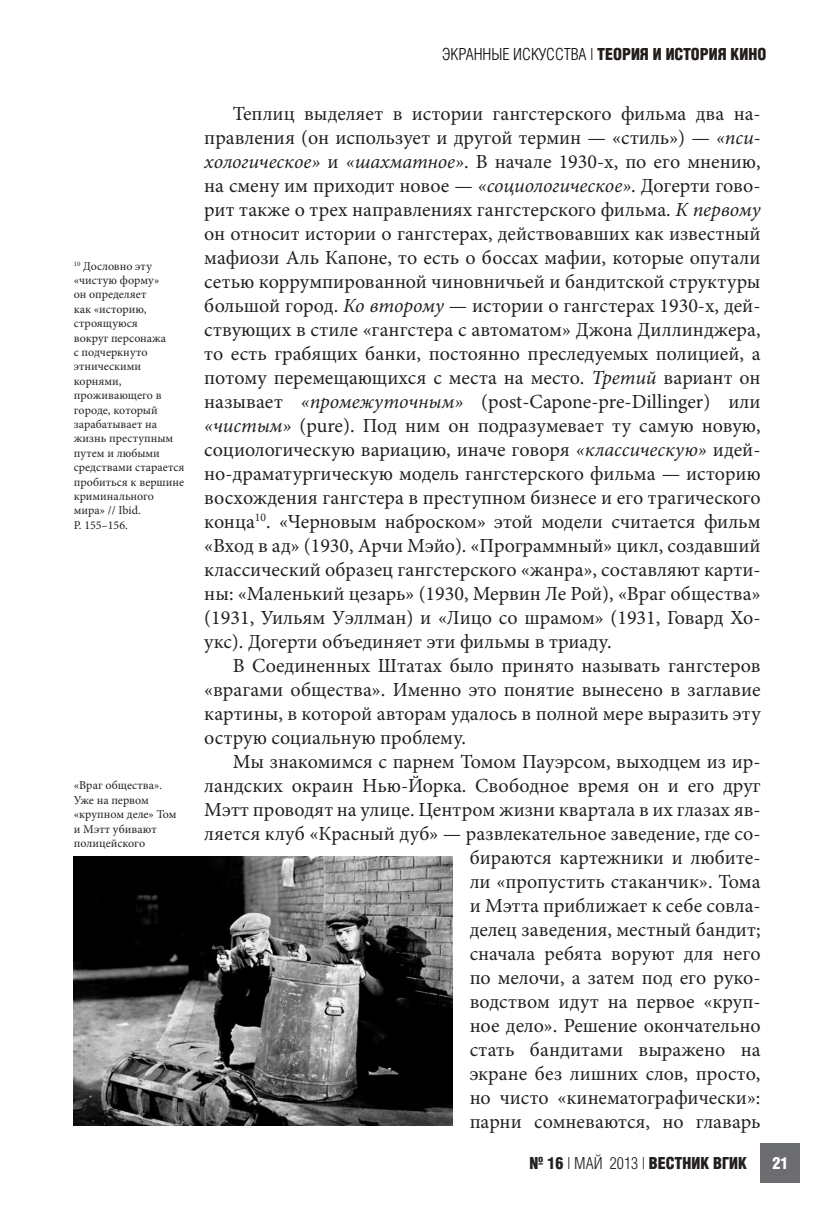
<style>
.page{position:relative;width:823px;height:1219px;background:#fff}
.page>*{position:absolute;margin:0;border:0;box-sizing:border-box;transform-origin:0 0}
.t1{font:20px/24px "Minion Pro";color:#231f20;text-align:justify}
.t2{font:700 16px "AG Letterica Cond L";color:#241e1b}
.t3{font:700 16px "AG Letterica Cond L";color:#231f20}
.t4{font:700 16px "AG Letterica Cond L";color:#fff}
.snoska{font:12px/14.4px "Minion Pro";color:#231f20}
.s1{font-weight:400;color:#0c0806}
.s2{font-weight:400;color:#000}
.s3{font-style:italic}
.s4{font-weight:400}
</style>
<div class="page">
<div style="left:760px;top:1143px;width:39px;height:40px;background:#6c6d70"></div>
<img style="left:74px;top:857px;width:378px;height:268px">
<p class="snoska" style="left:74px;top:259px;width:112px"><sup>10</sup> Дословно эту «чистую форму»<br>он определяет<br>как «историю, строящуюся<br>вокруг персонажа<br>с подчеркнуто этническими корнями, проживающего в городе, который зарабатывает на жизнь преступным путем и любыми средствами старается пробиться к вершине криминального мира» // Ibid.<br>P. 155–156.</p>
<p class="snoska" style="left:74px;top:778px;width:104px">«Враг общества».<br>Уже на первом «крупном деле» Том и Мэтт убивают полицейского</p>
<p class="t2" style="left:441px;top:44px;width:326px"><span class="s1">ЭКРАННЫЕ ИСКУССТВА</span> <span class="s2">|</span> ТЕОРИЯ И ИСТОРИЯ КИНО</p>
<p class="t1" style="left:204px;top:102px;width:557px;text-indent:28px">Теплиц выделяет в истории гангстерского фильма два на&shy;правления (он использует и другой термин — «стиль») — <span class="s3">«пси&shy;хологическое»</span> и <span class="s3">«шахматное»</span>. В начале 1930-х, по его мнению, на смену им приходит новое — <span class="s3">«социологическое»</span>. Догерти гово&shy;рит также о трех направлениях гангстерского фильма. <span class="s3">К первому </span>он относит истории о гангстерах, действовавших как известный мафиози Аль Капоне, то есть о боссах мафии, которые опутали сетью коррумпированной чиновничьей и бандитской структуры большой город. <span class="s3">Ко второму</span> — истории о гангстерах 1930-х, дей&shy;ствующих в стиле «гангстера с автоматом» Джона Диллинджера, то есть грабящих банки, постоянно преследуемых полицией, а потому перемещающихся с места на место. <span class="s3">Третий</span> вариант он называет <span class="s3">«промежуточным»</span> (post-Capone-pre-Dillinger) или <span class="s3">«чистым»</span> (pure). Под ним он подразумевает ту самую новую, социологическую вариацию, иначе говоря <span class="s3">«классическую»</span> идей&shy;но-драматургическую модель гангстерского фильма — историю восхождения гангстера в преступном бизнесе и его трагического конца<sup>10</sup>. «Черновым наброском» этой модели считается фильм «Вход в ад» (1930, Арчи Мэйо). «Программный» цикл, создавший классический образец гангстерского «жанра», составляют карти&shy;ны: «Маленький цезарь» (1930, Мервин Ле Рой), «Враг общества» (1931, Уильям Уэллман) и «Лицо со шрамом» (1931, Говард Хо&shy;укс). Догерти объединяет эти фильмы в триаду.</p>
<p class="t1" style="left:204px;top:654px;width:557px;text-indent:28px">В Соединенных Штатах было принято называть гангстеров «врагами общества». Именно это понятие вынесено в заглавие картины, в которой авторам удалось в полной мере выразить эту острую социальную проблему.</p>
<p class="t1" style="left:204px;top:750px;width:557px;text-align:right">Мы знакомимся с парнем Томом Пауэрсом, выходцем из ир&shy;ландских окраин Нью-Йорка. Свободное время он и его друг Мэтт проводят на улице. Центром жизни квартала в их глазах яв&shy;ляется клуб «Красный дуб» — развлекательное заведение, где со&shy;бираются картежники и любите-<br>ли «пропустить стаканчик». Тома<br>и Мэтта приближает к себе совла-<br>делец заведения, местный бандит;<br>сначала ребята воруют для него<br>по мелочи, а затем под его руко-<br>водством идут на первое «круп-<br>ное дело». Решение окончательно<br>стать бандитами выражено на<br>экране без лишних слов, просто,<br>но чисто «кинематографически»:<br>парни сомневаются, но главарь</p>
<p class="t3" style="left:529px;top:1153px;width:219px">№ 16 <span class="s4">| МАЙ 2013 |</span> ВЕСТНИК ВГИК</p>
<p class="t4" style="left:772px;top:1153px;width:17px">21</p>
</div>
